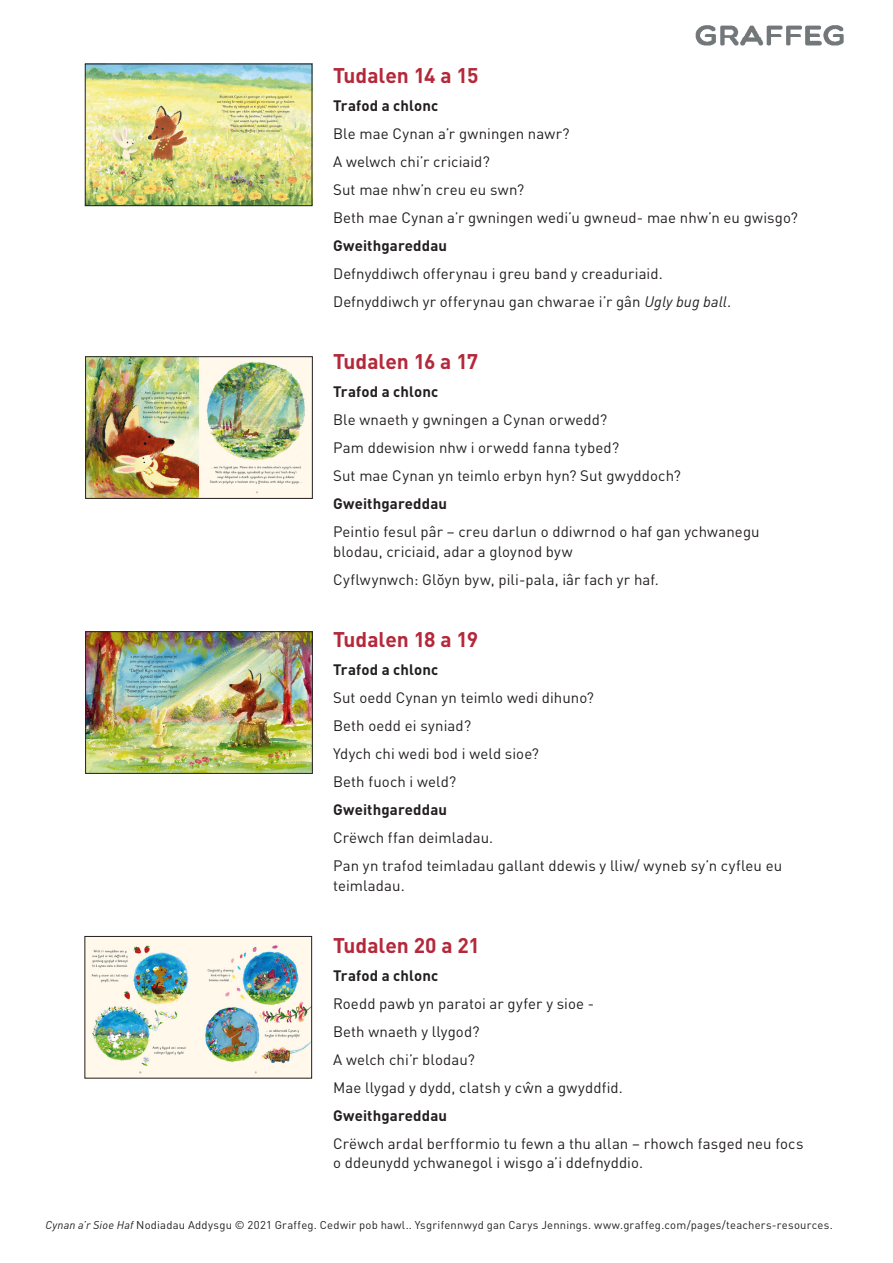
<style>
.page{position:relative;width:893px;height:1263px;background:#fff}
.page>*{position:absolute;margin:0;border:0;box-sizing:border-box;transform-origin:0 0}
.subheads{font:700 21px "DIN";color:#b4283a}
._4__Main_body_copy{font:15px/19.5px "DIN";letter-spacing:.005em;color:#231f20}
._4__Main_body_copy-2{font:700 15px "DIN";letter-spacing:.01em;color:#231f20}
._4__Main_body_copy-3{font:15px "DIN Pro";letter-spacing:.01em;color:#231f20}
.t1{font:11.25px "DIN";letter-spacing:.02em;color:#231f20}
.s1{font-style:italic}
.s2{font-family:"DIN Pro"}
</style>
<div class="page">
<img style="left:695px;top:25px;width:149px;height:21px">
<img style="left:87px;top:358px;width:224px;height:139px">
<div style="left:85px;top:356px;width:228px;height:143px;border:1px solid #231f20"></div>
<img style="left:87px;top:633px;width:224px;height:138px">
<div style="left:85px;top:631px;width:228px;height:142px;border:1px solid #231f20"></div>
<img style="left:87px;top:938px;width:223px;height:138px">
<div style="left:85px;top:936px;width:227px;height:142px;border:1px solid #231f20"></div>
<img style="left:87px;top:66px;width:223px;height:138px">
<div style="left:85px;top:64px;width:227px;height:142px;border:1px solid #231f20"></div>
<p class="subheads" style="left:333px;top:62px;width:147px">Tudalen 14 a 15</p>
<p class="_4__Main_body_copy-2" style="left:333px;top:96px;width:107px">Trafod a chlonc</p>
<p class="_4__Main_body_copy" style="left:333px;top:124px;width:238px">Ble mae Cynan a’r gwningen nawr?</p>
<p class="_4__Main_body_copy" style="left:333px;top:152px;width:158px">A welwch chi’r criciaid?</p>
<p class="_4__Main_body_copy" style="left:333px;top:180px;width:193px">Sut mae nhw’n creu eu swn?</p>
<p class="_4__Main_body_copy" style="left:333px;top:208px;width:466px">Beth mae Cynan a’r gwningen wedi’u gwneud- mae nhw’n eu gwisgo?</p>
<p class="_4__Main_body_copy-2" style="left:333px;top:236px;width:116px">Gweithgareddau</p>
<p class="_4__Main_body_copy" style="left:333px;top:264px;width:331px">Defnyddiwch offerynau i greu band y creaduriaid.</p>
<p class="_4__Main_body_copy" style="left:333px;top:292px;width:400px">Defnyddiwch yr offerynau gan chwarae i’r gân <span class="s1">Ugly bug ball</span>.</p>
<p class="subheads" style="left:333px;top:348px;width:146px">Tudalen 16 a 17</p>
<p class="_4__Main_body_copy-2" style="left:333px;top:382px;width:107px">Trafod a chlonc</p>
<p class="_4__Main_body_copy" style="left:333px;top:410px;width:276px">Ble wnaeth y gwningen a Cynan orwedd?</p>
<p class="_4__Main_body_copy" style="left:333px;top:438px;width:288px">Pam ddewision nhw i orwedd fanna tybed?</p>
<p class="_4__Main_body_copy" style="left:333px;top:466px;width:349px">Sut mae Cynan yn teimlo erbyn hyn? Sut gwyddoch?</p>
<p class="_4__Main_body_copy-2" style="left:333px;top:494px;width:116px">Gweithgareddau</p>
<p class="_4__Main_body_copy" style="left:333px;top:522px;width:428px">Peintio fesul pâr – creu darlun o ddiwrnod o haf gan ychwanegu blodau, criciaid, adar a gloynod byw</p>
<p class="_4__Main_body_copy-3" style="left:333px;top:568px;width:327px">Cyflwynwch: Glŏyn byw, pili-pala, iâr fach yr haf.</p>
<p class="subheads" style="left:333px;top:626px;width:147px">Tudalen 18 a 19</p>
<p class="_4__Main_body_copy-2" style="left:333px;top:660px;width:107px">Trafod a chlonc</p>
<p class="_4__Main_body_copy" style="left:333px;top:688px;width:262px">Sut oedd Cynan yn teimlo wedi dihuno?</p>
<p class="_4__Main_body_copy" style="left:333px;top:716px;width:140px">Beth oedd ei syniad?</p>
<p class="_4__Main_body_copy" style="left:333px;top:744px;width:207px">Ydych chi wedi bod i weld sioe?</p>
<p class="_4__Main_body_copy" style="left:333px;top:772px;width:125px">Beth fuoch i weld?</p>
<p class="_4__Main_body_copy-2" style="left:333px;top:800px;width:116px">Gweithgareddau</p>
<p class="_4__Main_body_copy" style="left:333px;top:828px;width:162px">Crëwch ffan deimladau.</p>
<p class="_4__Main_body_copy" style="left:333px;top:856px;width:451px">Pan yn trafod teimladau gallant ddewis y lliw/ wyneb sy’n cyfleu eu teimladau.</p>
<p class="subheads" style="left:333px;top:931px;width:148px">Tudalen 20 a 21</p>
<p class="_4__Main_body_copy-2" style="left:333px;top:965px;width:107px">Trafod a chlonc</p>
<p class="_4__Main_body_copy" style="left:333px;top:993px;width:263px">Roedd pawb yn paratoi ar gyfer y sioe -</p>
<p class="_4__Main_body_copy" style="left:333px;top:1021px;width:148px">Beth wnaeth y llygod?</p>
<p class="_4__Main_body_copy" style="left:333px;top:1049px;width:143px">A welch chi’r blodau?</p>
<p class="_4__Main_body_copy" style="left:333px;top:1077px;width:291px">Mae llygad y dydd, clatsh y c<span class="s2">ŵ</span>n a gwyddfid.</p>
<p class="_4__Main_body_copy-2" style="left:333px;top:1105px;width:116px">Gweithgareddau</p>
<p class="_4__Main_body_copy" style="left:333px;top:1133px;width:472px">Crëwch ardal berfformio tu fewn a thu allan – rhowch fasged neu focs o ddeunydd ychwanegol i wisgo a’i ddefnyddio.</p>
<p class="t1" style="left:45px;top:1218px;width:789px"><span class="s1">Cynan a’r Sioe Haf</span> Nodiadau Addysgu © 2021 Graffeg. Cedwir pob hawl.. Ysgrifennwyd gan Carys Jennings. www.graffeg.com/pages/teachers-resources.</p>
</div>
